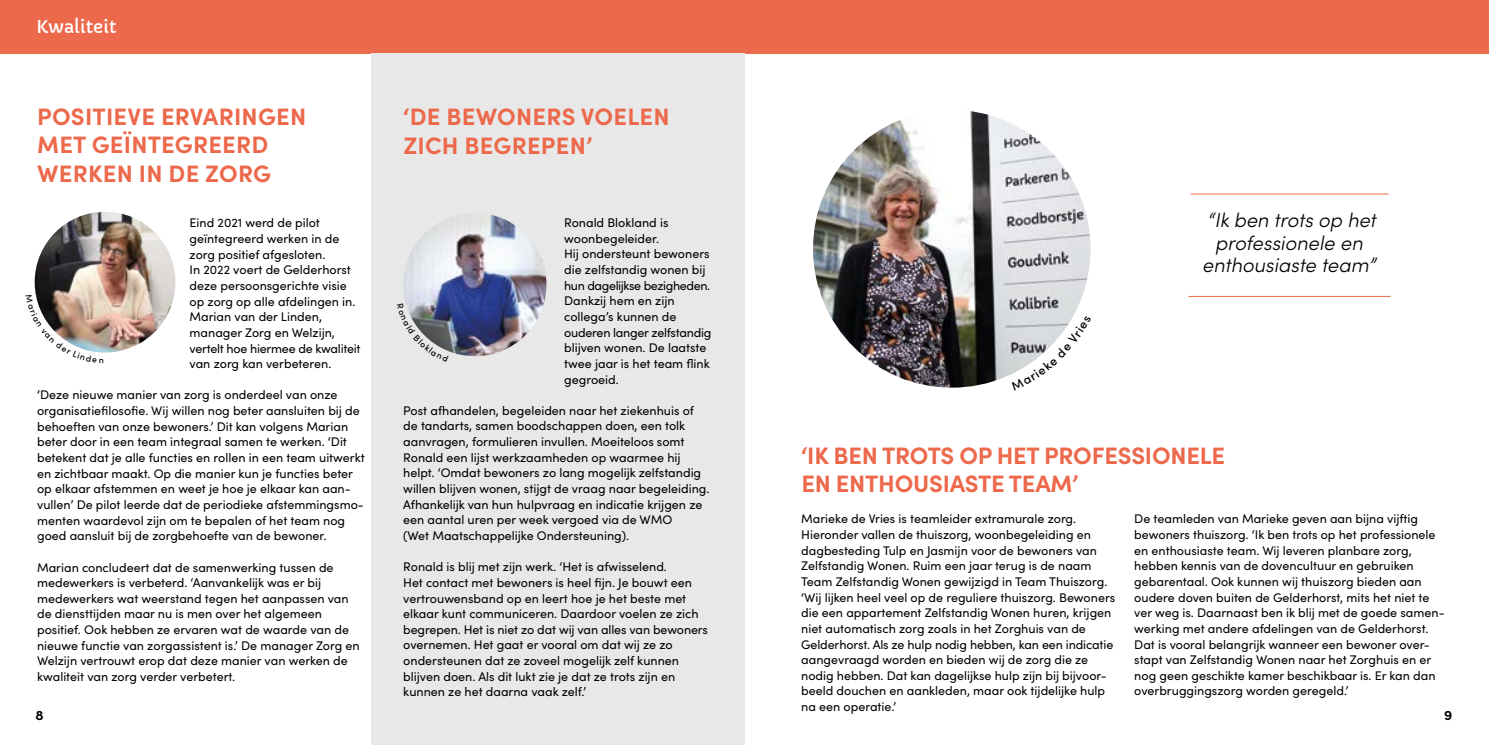
<style>
.page{position:relative;width:1489px;height:745px;background:#fff}
.page>*{position:absolute;margin:0;border:0;box-sizing:border-box;transform-origin:0 0}
.t1{font:700 23.75px/28.5px "Sofia Pro";letter-spacing:.01em;color:#ed694b}
.t2{font:700 23.75px/28.5px "Sofia Pro";letter-spacing:-.01em;color:#ed694b}
.t3{font:italic 300 20px/22.5px "Sofia Pro";color:#000;text-align:center}
.t4{font:17.5px "Capriola";color:#fff}
.t5{font:700 13.75px "Sofia Pro";color:#000}
.t6{font:12.5px/15.6px "Sofia Pro";color:#000}
</style>
<div class="page">
<div style="left:0;top:0;width:1488px;height:53px;background:#ed694b"></div>
<div style="left:371px;top:53px;width:373px;height:691px;background:#e8e8e8"></div>
<img style="left:813px;top:110px;width:277px;height:277px;border-radius:139px">
<img style="left:403px;top:213px;width:143px;height:143px;border-radius:72px">
<img style="left:35px;top:211px;width:140px;height:141px;border-radius:70px">
<hr style="left:1190px;top:194px;width:198px;height:1px;background:#ed694b">
<hr style="left:1188px;top:296px;width:202px;height:1px;background:#ed694b">
<svg style="left:1010px;top:316px;width:63px;height:59px"></svg>
<svg style="left:35px;top:294px;width:68px;height:59px"></svg>
<svg style="left:406px;top:303px;width:42px;height:48px"></svg>
<h3 class="t4" style="left:36px;top:16px;width:82px">Kwaliteit</h3>
<h1 class="t1" style="left:37px;top:100px;width:271px">POSITIEVE ERVARINGEN<br>MET GEÏNTEGREERD<br>WERKEN IN DE ZORG</h1>
<p class="t6" style="left:189px;top:214px;width:172px">Eind 2021 werd de pilot geïntegreerd werken in de zorg positief afgesloten.<br>In 2022 voert de Gelderhorst deze persoonsgerichte visie op zorg op alle afdelingen in.<br>Marian van der Linden, manager Zorg en Welzijn, vertelt hoe hiermee de kwaliteit van zorg kan verbeteren.</p>
<p class="t6" style="left:37px;top:386px;width:329px">‘Deze nieuwe manier van zorg is onderdeel van onze organisatiefilosofie. Wij willen nog beter aansluiten bij de behoeften van onze bewoners.’ Dit kan volgens Marian beter door in een team integraal samen te werken. ‘Dit betekent dat je alle functies en rollen in een team uitwerkt en zichtbaar maakt. Op die manier kun je functies beter op elkaar afstemmen en weet je hoe je elkaar kan aan&shy;vullen’ De pilot leerde dat de periodieke afstemmingsmo&shy;menten waardevol zijn om te bepalen of het team nog goed aansluit bij de zorgbehoefte van de bewoner.</p>
<p class="t6" style="left:37px;top:558px;width:324px">Marian concludeert dat de samenwerking tussen de medewerkers is verbeterd. ‘Aanvankelijk was er bij medewerkers wat weerstand tegen het aanpassen van de diensttijden maar nu is men over het algemeen positief. Ook hebben ze ervaren wat de waarde van de nieuwe functie van zorgassistent is.’ De manager Zorg en Welzijn vertrouwt erop dat deze manier van werken de kwaliteit van zorg verder verbetert.</p>
<h1 class="t1" style="left:403px;top:101px;width:268px">‘DE BEWONERS VOELEN<br>ZICH BEGREPEN’</h1>
<h2 class="t3" style="left:1202px;top:208px;width:175px">“Ik ben trots op het professionele en enthousiaste team”</h2>
<p class="t6" style="left:564px;top:214px;width:149px">Ronald Blokland is woonbegeleider.<br>Hij ondersteunt bewoners die zelfstandig wonen bij hun dagelijkse bezigheden.<br>Dankzij hem en zijn collega’s kunnen de ouderen langer zelfstandig blijven wonen. De laatste twee jaar is het team flink gegroeid.</p>
<p class="t6" style="left:403px;top:401px;width:308px">Post afhandelen, begeleiden naar het ziekenhuis of de tandarts, samen boodschappen doen, een tolk aanvragen, formulieren invullen. Moeiteloos somt Ronald een lijst werkzaamheden op waarmee hij helpt. ‘Omdat bewoners zo lang mogelijk zelfstandig willen blijven wonen, stijgt de vraag naar begeleiding.<br>Afhankelijk van hun hulpvraag en indicatie krijgen ze een aantal uren per week vergoed via de WMO<br>(Wet Maatschappelijke Ondersteuning).</p>
<p class="t6" style="left:403px;top:558px;width:306px">Ronald is blij met zijn werk. ‘Het is afwisselend.<br>Het contact met bewoners is heel fijn. Je bouwt een vertrouwensband op en leert hoe je het beste met elkaar kunt communiceren. Daardoor voelen ze zich begrepen. Het is niet zo dat wij van alles van bewoners overnemen. Het gaat er vooral om dat wij ze zo ondersteunen dat ze zoveel mogelijk zelf kunnen blijven doen. Als dit lukt zie je dat ze trots zijn en kunnen ze het daarna vaak zelf.’</p>
<h1 class="t2" style="left:801px;top:439px;width:425px">‘IK BEN TROTS OP HET PROFESSIONELE<br>EN ENTHOUSIASTE TEAM’</h1>
<p class="t6" style="left:801px;top:510px;width:315px">Marieke de Vries is teamleider extramurale zorg.<br>Hieronder vallen de thuiszorg, woonbegeleiding en dagbesteding Tulp en Jasmijn voor de bewoners van Zelfstandig Wonen. Ruim een jaar terug is de naam Team Zelfstandig Wonen gewijzigd in Team Thuiszorg. ‘Wij lijken heel veel op de reguliere thuiszorg. Bewoners die een appartement Zelfstandig Wonen huren, krijgen niet automatisch zorg zoals in het Zorghuis van de Gelderhorst. Als ze hulp nodig hebben, kan een indicatie aangevraagd worden en bieden wij de zorg die ze nodig hebben. Dat kan dagelijkse hulp zijn bij bijvoor&shy;beeld douchen en aankleden, maar ook tijdelijke hulp na een operatie.’</p>
<p class="t6" style="left:1134px;top:510px;width:312px">De teamleden van Marieke geven aan bijna vijftig bewoners thuiszorg. ‘Ik ben trots op het professionele en enthousiaste team. Wij leveren planbare zorg, hebben kennis van de dovencultuur en gebruiken gebarentaal. Ook kunnen wij thuiszorg bieden aan oudere doven buiten de Gelderhorst, mits het niet te ver weg is. Daarnaast ben ik blij met de goede samen&shy;werking met andere afdelingen van de Gelderhorst.<br>Dat is vooral belangrijk wanneer een bewoner over&shy;stapt van Zelfstandig Wonen naar het Zorghuis en er nog geen geschikte kamer beschikbaar is. Er kan dan overbruggingszorg worden geregeld.’</p>
<p class="t5" style="left:35px;top:704px;width:10px">8</p>
<p class="t5" style="left:1443px;top:704px;width:10px">9</p>
</div>
